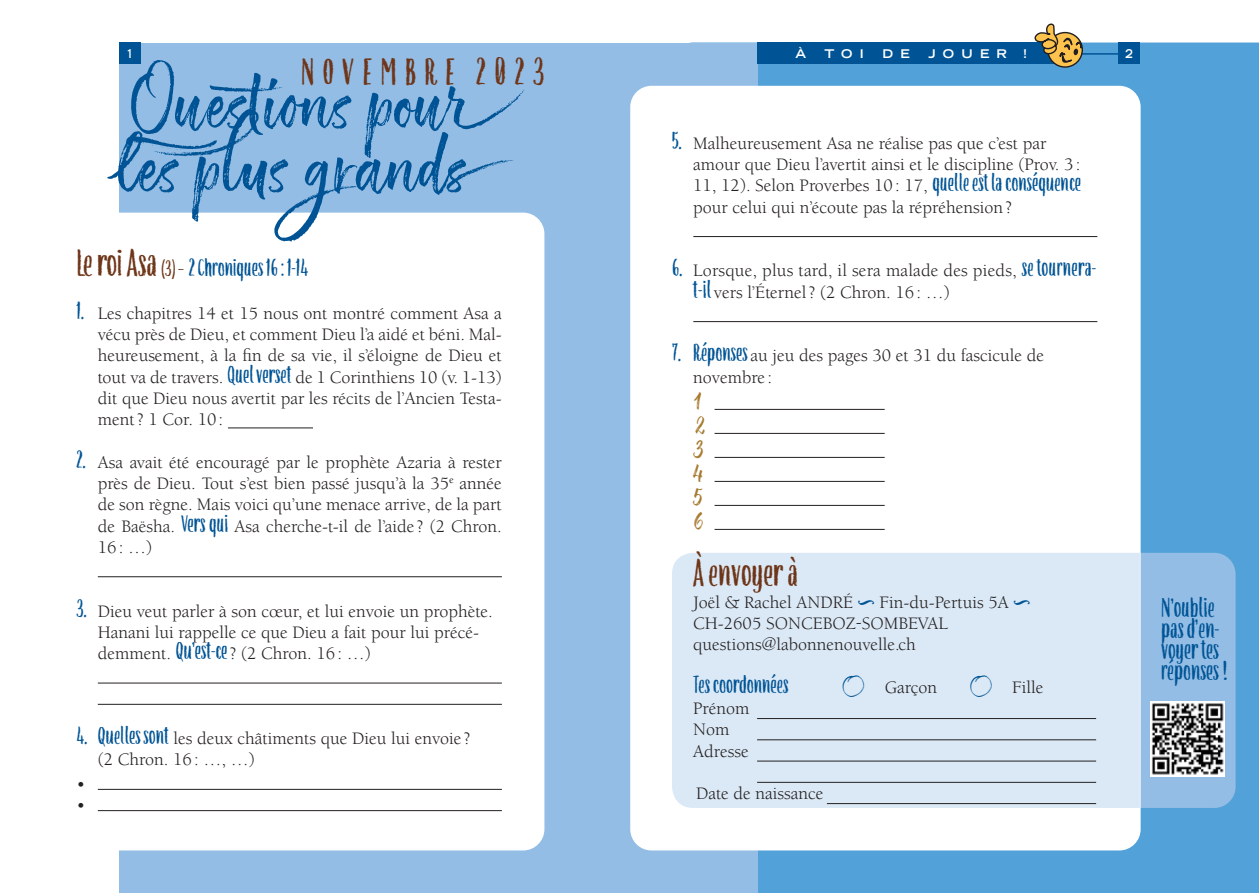
<style>
.page{position:relative;width:1259px;height:893px;background:#fff}
.page>*{position:absolute;margin:0;border:0;box-sizing:border-box;transform-origin:0 0}
.t1{font:72px/63.8px "ATS Script";color:#005495}
.t2{font:condensed 42px "ATS Cond";letter-spacing:.2em;color:#6e3518}
.t3{font:condensed 42px "ATS Cond";color:#6e3518}
.t4{font:condensed 30px/21.3px "ATS Cond";color:#005495}
.H3_Titre_3e_niveau{font:condensed 27px "ATS Cond";color:#005495}
.t5{font:27px "ATS Script";color:#a67a2f}
.t6{font:18px/21.3px "Berkeley Pro";color:#231f20}
.t7{font:700 expanded 12px "Trade Gothic LT Std";letter-spacing:.6em;color:#fff}
.t8{font:700 expanded 12px "Trade Gothic LT Std";letter-spacing:.6em;color:#fff;scale:.85 1}
.s1{font-family:"ATS Cond";font-stretch:condensed;font-size:27px;color:#005495}
.s2{font-size:42px;color:#6e3518}
.s3{font-size:24px;color:#6e3518}
.s4{font-family:"ATS Extras";font-size:22.5px;color:#005495}
</style>
<div class="page">
<div style="left:757px;top:43px;width:502px;height:850px;background:#52a1d8"></div>
<div style="left:119px;top:43px;width:638px;height:850px;background:#93bde5"></div>
<div style="left:672px;top:553px;width:563px;height:255px;background:#93bde5;border-radius:21px"></div>
<div style="left:630px;top:86px;width:510px;height:764px;background:#fff;border-radius:21px"></div>
<div style="left:34px;top:213px;width:510px;height:637px;background:#fff;border-radius:21px"></div>
<div style="left:672px;top:553px;width:468px;height:255px;background:#dbe9f6"></div>
<hr style="left:757px;top:718px;width:339px;height:1px;background:#231f20">
<hr style="left:757px;top:739px;width:339px;height:1px;background:#231f20">
<hr style="left:757px;top:761px;width:339px;height:1px;background:#231f20">
<hr style="left:757px;top:782px;width:339px;height:1px;background:#231f20">
<hr style="left:827px;top:803px;width:269px;height:1px;background:#231f20">
<img style="left:1150px;top:702px;width:75px;height:74px">
<hr style="left:693px;top:236px;width:404px;height:1px;background:#231f20">
<hr style="left:693px;top:321px;width:404px;height:1px;background:#231f20">
<hr style="left:714px;top:409px;width:170px;height:1px;background:#231f20">
<hr style="left:714px;top:433px;width:170px;height:1px;background:#231f20">
<hr style="left:714px;top:457px;width:170px;height:1px;background:#231f20">
<hr style="left:714px;top:481px;width:170px;height:1px;background:#231f20">
<hr style="left:714px;top:505px;width:170px;height:1px;background:#231f20">
<hr style="left:714px;top:529px;width:170px;height:1px;background:#231f20">
<hr style="left:228px;top:428px;width:85px;height:1px;background:#231f20">
<hr style="left:98px;top:576px;width:404px;height:1px;background:#231f20">
<hr style="left:98px;top:683px;width:404px;height:1px;background:#231f20">
<hr style="left:98px;top:704px;width:404px;height:1px;background:#231f20">
<hr style="left:98px;top:789px;width:404px;height:1px;background:#231f20">
<hr style="left:98px;top:810px;width:404px;height:1px;background:#231f20">
<hr style="left:757px;top:53px;width:383px;height:2px;background:#005495">
<div style="left:757px;top:43px;width:308px;height:21px;background:#005495"></div>
<div style="left:1118px;top:43px;width:22px;height:21px;background:#005495"></div>
<div style="left:119px;top:43px;width:21px;height:21px;background:#005495"></div>
<svg style="left:1033px;top:23px;width:50px;height:49px"></svg>
<p class="t8" style="left:126px;top:46px;width:10px">1</p>
<p class="t7" style="left:795px;top:46px;width:12px">À</p>
<p class="t7" style="left:824px;top:46px;width:41px">TOI</p>
<p class="t7" style="left:882px;top:46px;width:29px">D E</p>
<p class="t7" style="left:928px;top:46px;width:80px">JOUER</p>
<p class="t7" style="left:1023px;top:46px;width:5px">!</p>
<p class="t8" style="left:1125px;top:46px;width:10px">2</p>
<h2 class="t2" style="left:301px;top:48px;width:245px">NOVEMBRE 2023</h2>
<h1 class="t1" style="left:119px;top:71px;width:409px">Questions pour les plus grands</h1>
<p class="t6" style="left:693px;top:133px;width:389px;text-indent:-21px"><span class="s1">5.</span> Malheureusement Asa ne réalise pas que c’est par amour que Dieu l’avertit ainsi et le discipline (Prov. 3:<br>11, 12). Selon Proverbes 10: 17, <span class="s1">quelle est la conséquence </span>pour celui qui n’écoute pas la répréhension?</p>
<p class="H3_Titre_3e_niveau" style="left:77px;top:253px;width:233px"><span class="s2">Le roi Asa</span> <span class="s3">(3) –</span> 2 Chroniques 16: 1-14</p>
<p class="t6" style="left:98px;top:303px;width:405px;text-align:justify;text-indent:-21px"><span class="s1">1.</span> Les chapitres 14 et 15 nous ont montré comment Asa a vécu près de Dieu, et comment Dieu l’a aidé et béni. Mal&shy;heureusement, à la fin de sa vie, il s’éloigne de Dieu et tout va de travers. <span class="s1">Quel verset</span> de 1 Corinthiens 10 (v. 1-13) dit que Dieu nous avertit par les récits de l’Ancien Testa&shy;ment? 1 Cor. 10:</p>
<p class="t6" style="left:98px;top:452px;width:405px;text-align:justify;text-indent:-21px"><span class="s1">2.</span> Asa avait été encouragé par le prophète Azaria à rester près de Dieu. Tout s’est bien passé jusqu’à la 35<sup>e</sup> année de son règne. Mais voici qu’une menace arrive, de la part de Baësha. <span class="s1">Vers qui</span> Asa cherche-t-il de l’aide ? (2 Chron.<br>16: …)</p>
<p class="t6" style="left:98px;top:600px;width:396px;text-indent:-21px"><span class="s1">3.</span> Dieu veut parler à son cœur, et lui envoie un prophète.<br>Hanani lui rappelle ce que Dieu a fait pour lui précé&shy;demment. <span class="s1">Qu’est-ce</span>? (2 Chron. 16: …)</p>
<p class="t6" style="left:98px;top:728px;width:374px;text-indent:-21px"><span class="s1">4. Quelles sont</span> les deux châtiments que Dieu lui envoie ? (2 Chron. 16: …, …)</p>
<p class="t6" style="left:77px;top:773px;width:10px">•</p>
<p class="t6" style="left:77px;top:795px;width:10px">•</p>
<p class="t6" style="left:693px;top:260px;width:404px;text-indent:-21px"><span class="s1">6.</span> Lorsque, plus tard, il sera malade des pieds, <span class="s1">se tournera&shy;t-il</span> vers l’Éternel? (2 Chron. 16: …)</p>
<p class="t6" style="left:693px;top:345px;width:352px;text-indent:-21px"><span class="s1">7. Réponses</span> au jeu des pages 30 et 31 du fascicule de novembre :</p>
<p class="t5" style="left:693px;top:385px;width:11px">1</p>
<p class="t5" style="left:693px;top:409px;width:16px">2</p>
<p class="t5" style="left:693px;top:433px;width:15px">3</p>
<p class="t5" style="left:693px;top:457px;width:15px">4</p>
<p class="t5" style="left:693px;top:481px;width:13px">5</p>
<p class="t5" style="left:693px;top:505px;width:15px">6</p>
<h2 class="t3" style="left:693px;top:550px;width:106px">À envoyer à</h2>
<p class="t6" style="left:693px;top:591px;width:339px">Joël &amp; Rachel ANDRÉ <sup>…</sup> Fin-du-Pertuis 5A <sup>…<br></sup>CH-2605 SONCEBOZ-SOMBEVAL questions@labonnenouvelle.ch</p>
<h3 class="H3_Titre_3e_niveau" style="left:693px;top:669px;width:97px">Tes coordonnées</h3>
<p class="t6" style="left:842px;top:677px;width:96px"><span class="s4">£</span> Garçon</p>
<p class="t6" style="left:969px;top:677px;width:75px"><span class="s4">£</span> Fille</p>
<p class="t6" style="left:693px;top:698px;width:58px">Prénom<br>Nom<br>Adresse</p>
<p class="t6" style="left:696px;top:783px;width:129px">Date de naissance</p>
<h3 class="t4" style="left:1161px;top:596px;width:68px">N’oublie pas d’en&shy;voyer tes réponses !</h3>
</div>
